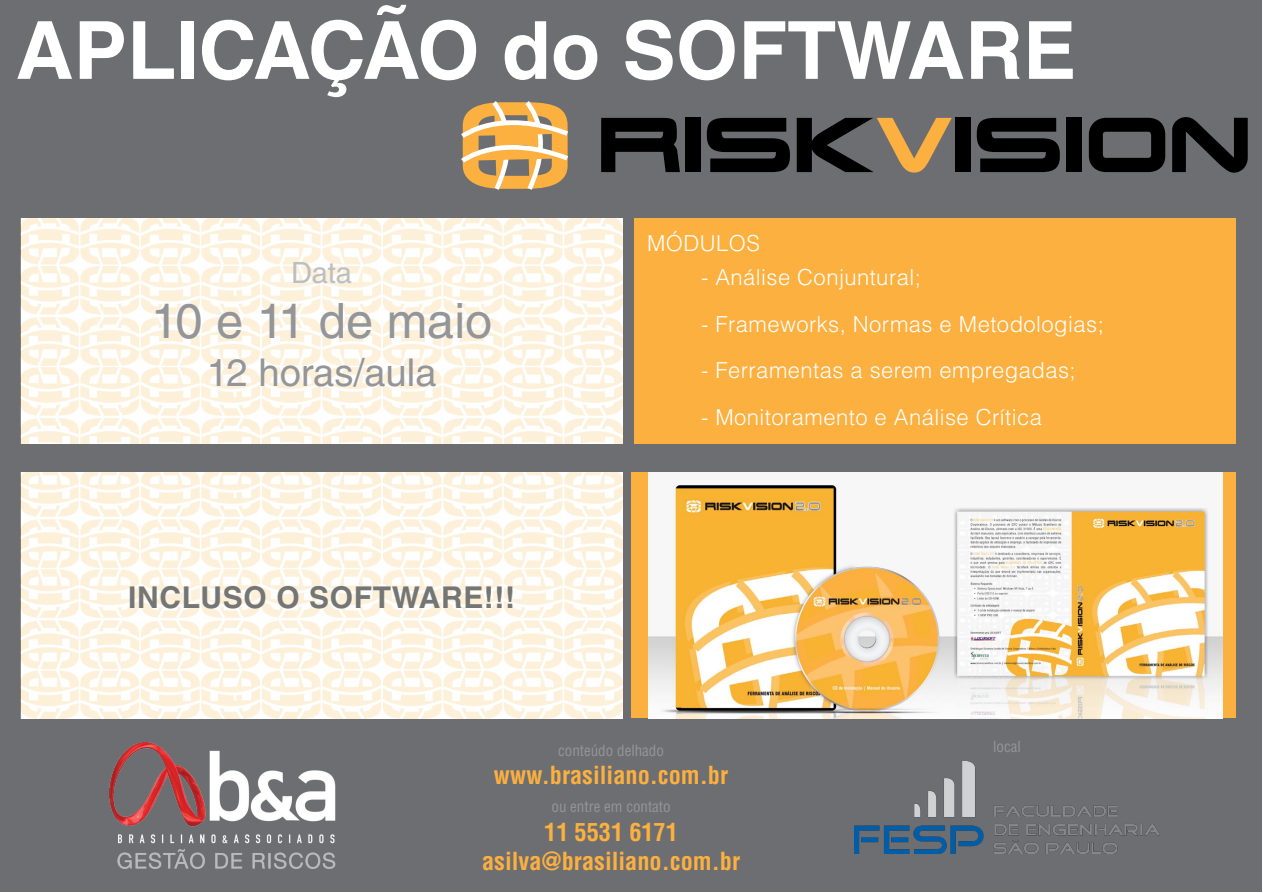
<style>
.page{position:relative;width:1263px;height:893px;background:#fff}
.page>*{position:absolute;margin:0;border:0;box-sizing:border-box;transform-origin:0 0}
.t1{font:700 80.25px "Helvetica LT Std";color:#fff}
.t2{font:48.75px "Helvetica LT Std";color:#939598}
.t3{font:38.25px "Helvetica LT Std";color:#939598}
.t4{font:700 30px "Helvetica LT Std";letter-spacing:.02em;color:#747575}
.t5{font:29.25px "Helvetica LT Std";color:#bcbec0}
.t6{font:700 condensed 24.3px/29px "Helvetica LT Std";color:#fbb040;text-align:center}
.t7{font:300 22.05px "Helvetica LT Std";letter-spacing:.02em;color:#fff}
.t8{font:condensed 15px "Helvetica LT Std";color:#939598}
</style>
<div class="page">
<div style="left:1px;top:1px;width:1261px;height:891px;background:#6d6e71"></div>
<img style="left:21px;top:218px;width:601px;height:500px">
<svg style="left:601px;top:118px;width:79px;height:54px"></svg>
<div style="left:685px;top:118px;width:15px;height:54px;background:#000"></div>
<svg style="left:707px;top:118px;width:83px;height:54px"></svg>
<svg style="left:797px;top:118px;width:155px;height:55px"></svg>
<div style="left:955px;top:118px;width:15px;height:54px;background:#000"></div>
<svg style="left:977px;top:118px;width:83px;height:54px"></svg>
<div style="left:1067px;top:118px;width:15px;height:54px;background:#000"></div>
<svg style="left:1089px;top:118px;width:76px;height:54px"></svg>
<svg style="left:1172px;top:117px;width:76px;height:56px"></svg>
<svg style="left:461px;top:101px;width:107px;height:89px"></svg>
<div style="left:634px;top:218px;width:602px;height:225px;background:#fbb040"></div>
<img style="left:109px;top:742px;width:227px;height:127px">
<img style="left:855px;top:761px;width:304px;height:92px">
<div style="left:631px;top:472px;width:605px;height:246px;background:#fbb040"></div>
<img style="left:648px;top:472px;width:574px;height:246px">
<div style="left:0;top:444px;width:716px;height:28px;background:#6d6e71"></div>
<h1 class="t1" style="left:16px;top:2px;width:1062px">APLICAÇÃO do SOFTWARE</h1>
<h3 class="t5" style="left:291px;top:256px;width:62px">Data</h3>
<h2 class="t2" style="left:151px;top:292px;width:343px">10 e 11 de maio</h2>
<h3 class="t3" style="left:207px;top:350px;width:231px">12 horas/aula</h3>
<h3 class="t4" style="left:128px;top:579px;width:388px">INCLUSO O SOFTWARE!!!</h3>
<p class="t7" style="left:647px;top:229px;width:114px">MÓDULOS</p>
<p class="t7" style="left:701px;top:263px;width:221px">- Análise Conjuntural;</p>
<p class="t7" style="left:701px;top:310px;width:404px">- Frameworks, Normas e Metodologias;</p>
<p class="t7" style="left:701px;top:357px;width:376px">- Ferramentas a serem empregadas;</p>
<p class="t7" style="left:701px;top:403px;width:343px">- Monitoramento e Análise Crítica</p>
<p class="t8" style="left:558px;top:741px;width:107px">conteúdo delhado</p>
<p class="t6" style="left:494px;top:761px;width:236px">www.brasiliano.com.br</p>
<p class="t8" style="left:551px;top:797px;width:121px">ou entre em contato</p>
<p class="t6" style="left:482px;top:817px;width:260px">11 5531 6171 asilva@brasiliano.com.br</p>
<p class="t8" style="left:993px;top:737px;width:29px">local</p>
</div>
